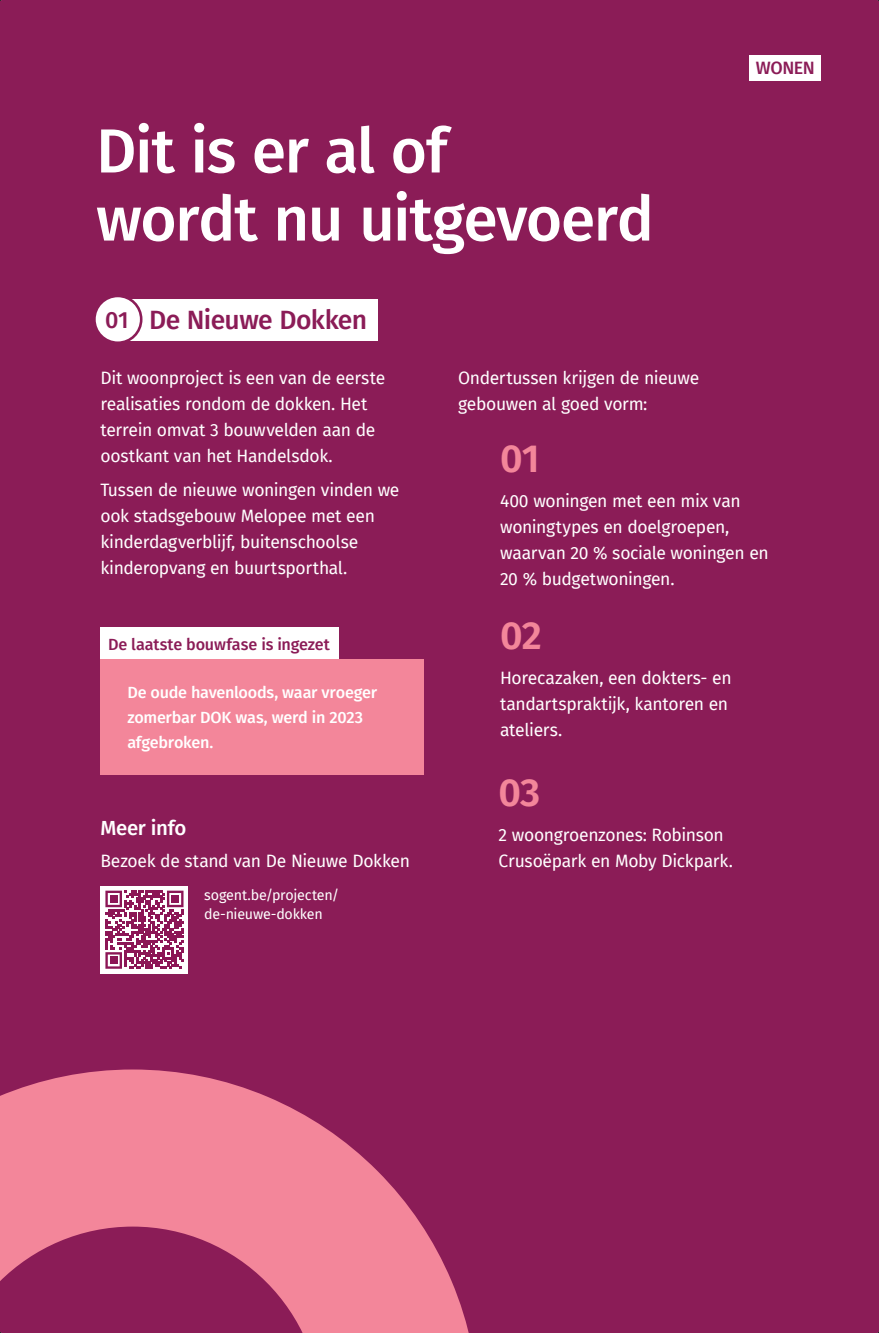
<style>
.page{position:relative;width:879px;height:1333px;background:#fff}
.page>*{position:absolute;margin:0;border:0;box-sizing:border-box;transform-origin:0 0}
.t1{font:500 62.2px/68px "Fira Sans";letter-spacing:-.025em;color:#fff}
.t2{font:600 39px "Fira Sans";color:#f3869a}
.t3{font:500 26.4px "Fira Sans";letter-spacing:-.025em;color:#8b1c57}
.t4{font:500 20.4px "Fira Sans";letter-spacing:-.015em;color:#fff}
.t5{font:500 17.8px "Fira Sans";letter-spacing:-.02em;color:#8b1c57}
.t6{font:17.4px/26px "Fira Sans";letter-spacing:-.02em;color:#fff}
.t7{font:500 16.2px/24.6px "Fira Sans";letter-spacing:-.015em;color:#fff}
.t8{font:500 16.2px "Fira Sans";letter-spacing:-.01em;color:#8b1c57}
.t9{font:14.2px/18.8px "Fira Sans";letter-spacing:-.02em;color:#fff}
.s1{font-size:23.4px}
</style>
<div class="page">
<div style="left:0;top:0;width:878px;height:1332px;background:#8b1c57"></div>
<svg style="left:0;top:1069px;width:469px;height:263px;fill:#f3869a"></svg>
<div style="left:749px;top:56px;width:71px;height:25px;background:#fff"></div>
<div style="left:100px;top:626px;width:239px;height:33px;background:#fff"></div>
<div style="left:100px;top:659px;width:324px;height:116px;background:#f3869a"></div>
<div style="left:117px;top:299px;width:260px;height:41px;background:#fff"></div>
<div style="left:94px;top:296px;width:47px;height:47px;background:#fff;border-radius:50%"></div>
<div style="left:93px;top:295px;width:49px;height:49px;border:3px solid #8b1c57;border-radius:50%"></div>
<div style="left:101px;top:885px;width:87px;height:88px;background:#fff"></div>
<svg style="left:105px;top:890px;width:79px;height:78px"></svg>
<div style="left:110px;top:895px;width:7px;height:7px;background:#8c1656"></div>
<div style="left:172px;top:895px;width:7px;height:7px;background:#8c1656"></div>
<div style="left:110px;top:956px;width:7px;height:8px;background:#8c1656"></div>
<p class="t1" style="left:96px;top:114px;width:559px">Dit is er al of<br>wordt nu uitgevoerd</p>
<p class="t3" style="left:105px;top:299px;width:263px"><span class="s1">01</span> De Nieuwe Dokken</p>
<p class="t5" style="left:756px;top:54px;width:61px">WONEN</p>
<p class="t6" style="left:100px;top:364px;width:286px">Dit woonproject is een van de eerste realisaties rondom de dokken. Het terrein omvat 3 bouwvelden aan de oostkant van het Handelsdok.</p>
<p class="t6" style="left:100px;top:476px;width:300px">Tussen de nieuwe woningen vinden we ook stadsgebouw Melopee met een kinderdagverblijf, buitenschoolse kinderopvang en buurtsporthal.</p>
<p class="t8" style="left:108px;top:631px;width:223px">De laatste bouwfase is ingezet</p>
<p class="t7" style="left:127px;top:679px;width:251px">De oude havenloods, waar vroeger zomerbar DOK was, werd in 2023 afgebroken.</p>
<p class="t4" style="left:100px;top:811px;width:87px">Meer info</p>
<p class="t6" style="left:100px;top:847px;width:311px">Bezoek de stand van De Nieuwe Dokken</p>
<p class="t9" style="left:204px;top:885px;width:137px">sogent.be/projecten/ de-nieuwe-dokken</p>
<p class="t6" style="left:458px;top:364px;width:242px">Ondertussen krijgen de nieuwe gebouwen al goed vorm:</p>
<p class="t2" style="left:500px;top:427px;width:41px">01</p>
<p class="t6" style="left:500px;top:488px;width:270px">400 woningen met een mix van woningtypes en doelgroepen, waarvan 20 % sociale woningen en<br>20 % budgetwoningen.</p>
<p class="t2" style="left:500px;top:603px;width:43px">02</p>
<p class="t6" style="left:500px;top:664px;width:233px">Horecazaken, een dokters- en tandartspraktijk, kantoren en ateliers.</p>
<p class="t2" style="left:498px;top:760px;width:43px">03</p>
<p class="t6" style="left:498px;top:821px;width:236px">2 woongroenzones: Robinson<br>Crusoëpark en Moby Dickpark.</p>
</div>
